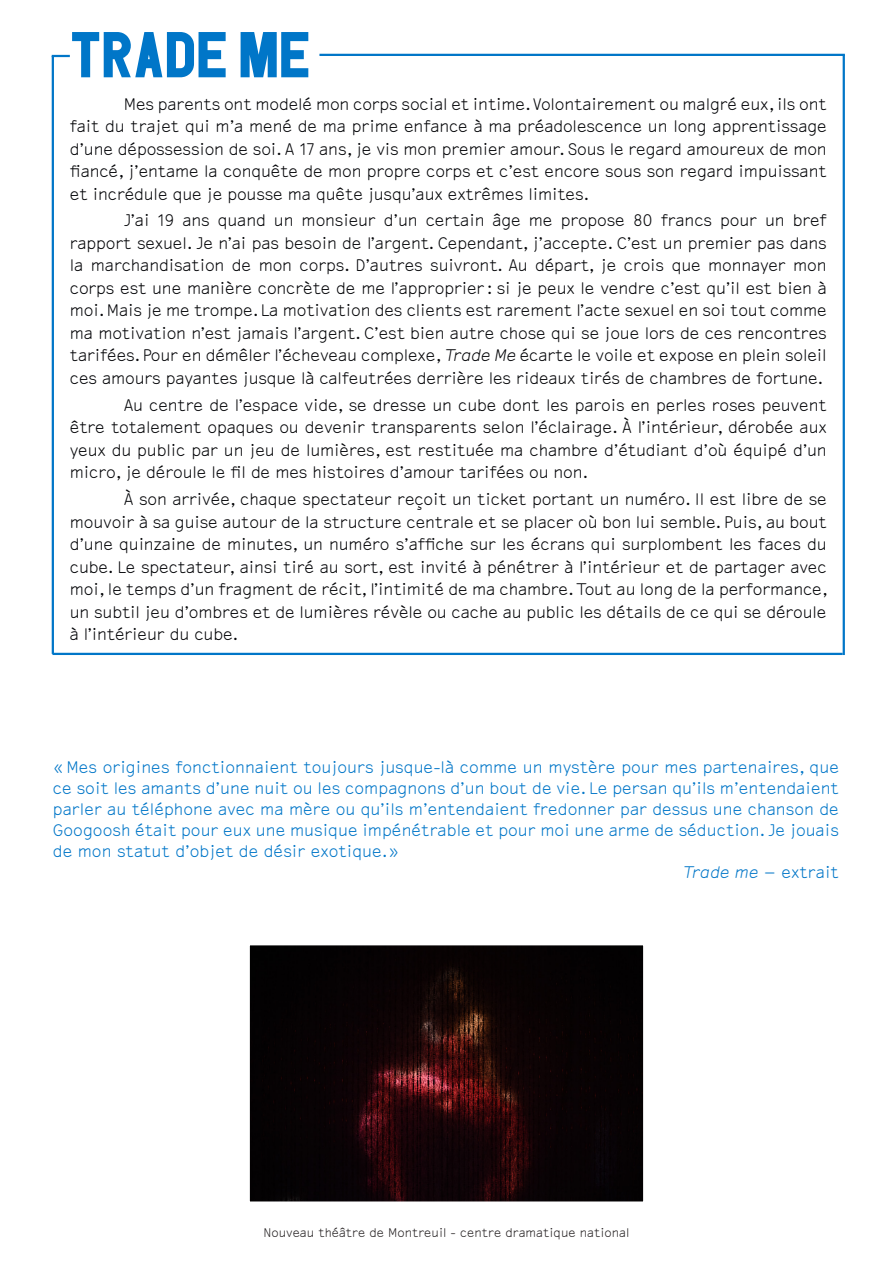
<style>
.page{position:relative;width:893px;height:1263px;background:#fff}
.page>*{position:absolute;margin:0;border:0;box-sizing:border-box;transform-origin:0 0}
.t1{font:64.5px "PDU";color:#0076c8}
.t2{font:300 18px/22.5px "Recibo";letter-spacing:-.01em;color:#030407;text-align:justify}
.t3{font:300 18px/21px "Recibo";color:#0076c8;text-align:justify}
.t4{font:300 13.5px "Recibo";color:#231f20}
.s1{font-style:italic}
</style>
<div class="page">
<hr style="left:52px;top:56px;width:2px;height:598px;background:#0076c8">
<hr style="left:52px;top:653px;width:791px;height:2px;background:#0076c8">
<hr style="left:843px;top:55px;width:2px;height:600px;background:#0076c8">
<hr style="left:319px;top:54px;width:526px;height:2px;background:#0076c8">
<svg style="left:52px;top:55px;width:18px;height:2px"></svg>
<img style="left:251px;top:947px;width:391px;height:253px">
<div style="left:242px;top:938px;width:409px;height:271px;border:8px solid #fff"></div>
<p class="t1" style="left:70px;top:9px;width:242px">TRADE ME</p>
<p class="t2" style="left:70px;top:93px;width:758px;text-indent:54px">Mes parents ont modelé mon corps social et intime. Volontairement ou malgré eux, ils ont fait du trajet qui m’a mené de ma prime enfance à ma préadolescence un long apprentissage d’une dépossession de soi. A 17 ans, je vis mon premier amour. Sous le regard amoureux de mon fiancé, j’entame la conquête de mon propre corps et c’est encore sous son regard impuissant et incrédule que je pousse ma quête jusqu’aux extrêmes limites.</p>
<p class="t2" style="left:70px;top:210px;width:758px;text-indent:54px">J’ai 19 ans quand un monsieur d’un certain âge me propose 80 francs pour un bref rapport sexuel. Je n’ai pas besoin de l’argent. Cependant, j’accepte. C’est un premier pas dans la marchandisation de mon corps. D’autres suivront. Au départ, je crois que monnayer mon corps est une manière concrète de me l’approprier: si je peux le vendre c’est qu’il est bien à moi. Mais je me trompe. La motivation des clients est rarement l’acte sexuel en soi tout comme ma motivation n’est jamais l’argent. C’est bien autre chose qui se joue lors de ces rencontres tarifées. Pour en démêler l’écheveau complexe, <span class="s1">Trade Me</span> écarte le voile et expose en plein soleil ces amours payantes jusque là calfeutrées derrière les rideaux tirés de chambres de fortune.</p>
<p class="t2" style="left:70px;top:394px;width:758px;text-indent:54px">Au centre de l’espace vide, se dresse un cube dont les parois en perles roses peuvent être totalement opaques ou devenir transparents selon l’éclairage. À l’intérieur, dérobée aux yeux du public par un jeu de lumières, est restituée ma chambre d’étudiant d’où équipé d’un micro, je déroule le fil de mes histoires d’amour tarifées ou non.</p>
<p class="t2" style="left:70px;top:488px;width:760px;text-indent:54px">À son arrivée, chaque spectateur reçoit un ticket portant un numéro. Il est libre de se mouvoir à sa guise autour de la structure centrale et se placer où bon lui semble. Puis, au bout d’une quinzaine de minutes, un numéro s’affiche sur les écrans qui surplombent les faces du cube. Le spectateur, ainsi tiré au sort, est invité à pénétrer à l’intérieur et de partager avec moi, le temps d’un fragment de récit, l’intimité de ma chambre. Tout au long de la performance, un subtil jeu d’ombres et de lumières révèle ou cache au public les détails de ce qui se déroule à l’intérieur du cube.</p>
<p class="t3" style="left:53px;top:757px;width:788px">«Mes origines fonctionnaient toujours jusque-là comme un mystère pour mes partenaires, que ce soit les amants d’une nuit ou les compagnons d’un bout de vie. Le persan qu’ils m’entendaient parler au téléphone avec ma mère ou qu’ils m’entendaient fredonner par dessus une chanson de Googoosh était pour eux une musique impénétrable et pour moi une arme de séduction. Je jouais de mon statut d’objet de désir exotique.»</p>
<p class="t3" style="left:683px;top:862px;width:158px"><span class="s1">Trade me</span> — extrait</p>
<p class="t4" style="left:263px;top:1226px;width:368px">Nouveau théâtre de Montreuil - centre dramatique national</p>
</div>
